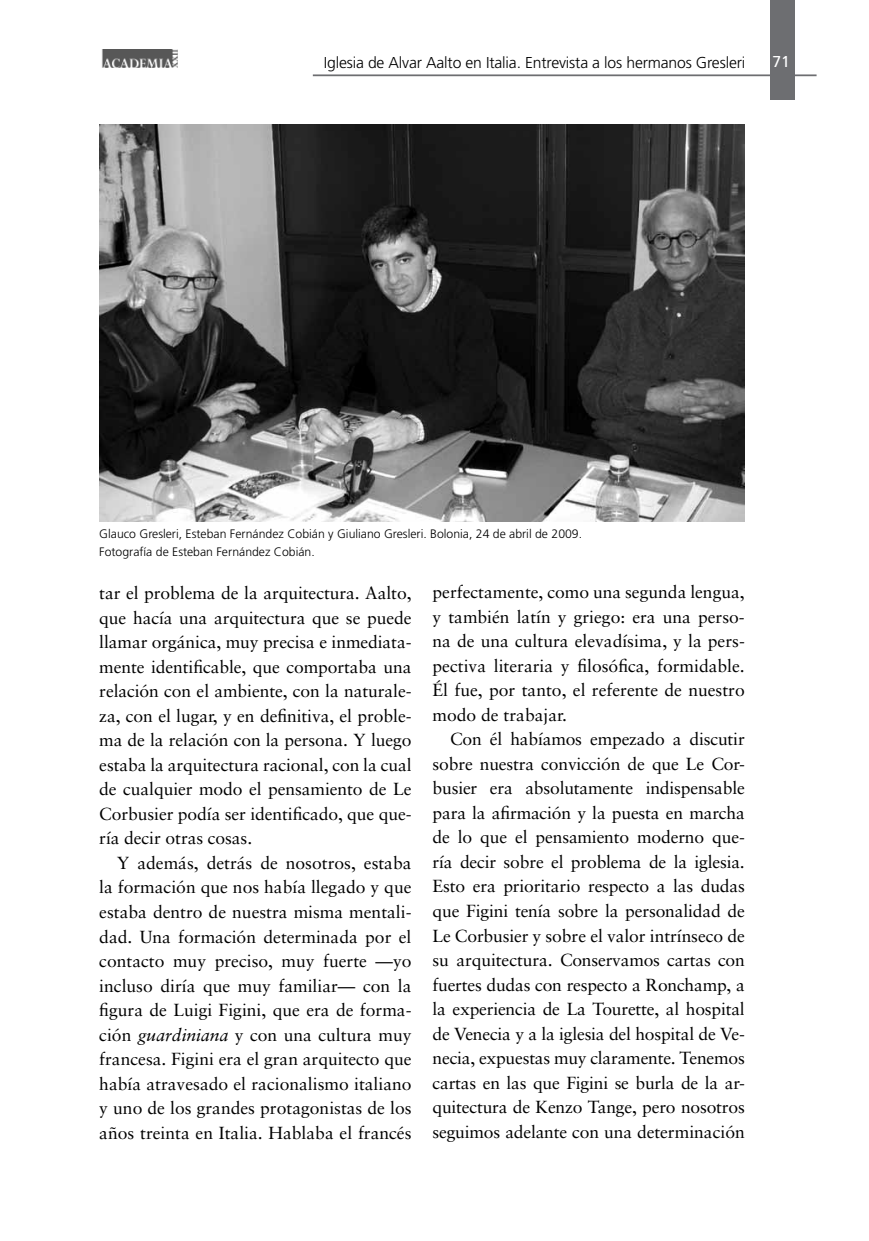
<style>
.page{position:relative;width:869px;height:1241px;background:#fff}
.page>*{position:absolute;margin:0;border:0;box-sizing:border-box;transform-origin:0 0}
.t1{font:17.5px/24.5px "Sabon";color:#000;text-align:justify}
.t2{font:300 15.75px "Frutiger";letter-spacing:-.01em;color:#000}
.t3{font:15.75px "Frutiger";color:#fff}
.t4{font:300 12.25px/17.5px "Frutiger";color:#000}
.s1{font-style:italic}
</style>
<div class="page">
<hr style="left:313px;top:74px;width:503px;height:2px;background:#6d6e71">
<div style="left:769px;top:0;width:25px;height:99px;background:#6d6e71"></div>
<img style="left:102px;top:50px;width:76px;height:17px">
<img style="left:99px;top:124px;width:645px;height:397px">
<p class="t2" style="left:323px;top:54px;width:423px">Iglesia de Alvar Aalto en Italia. Entrevista a los hermanos Gresleri</p>
<p class="t3" style="left:772px;top:52px;width:19px">71</p>
<p class="t4" style="left:99px;top:525px;width:484px">Glauco Gresleri, Esteban Fernández Cobián y Giuliano Gresleri. Bolonia, 24 de abril de 2009.<br>Fotografía de Esteban Fernández Cobián.</p>
<p class="t1" style="left:99px;top:580px;width:313px">tar el problema de la arquitectura. Aalto, que hacía una arquitectura que se puede llamar orgánica, muy precisa e inmediata&shy;mente identificable, que comportaba una relación con el ambiente, con la naturale&shy;za, con el lugar, y en definitiva, el proble&shy;ma de la relación con la persona. Y luego estaba la arquitectura racional, con la cual de cualquier modo el pensamiento de Le Corbusier podía ser identificado, que que&shy;ría decir otras cosas.</p>
<p class="t1" style="left:99px;top:850px;width:313px;text-indent:18px">Y además, detrás de nosotros, estaba la formación que nos había llegado y que estaba dentro de nuestra misma mentali&shy;dad. Una formación determinada por el contacto muy preciso, muy fuerte —yo incluso diría que muy familiar— con la figura de Luigi Figini, que era de forma&shy;ción <span class="s1">guardiniana</span> y con una cultura muy francesa. Figini era el gran arquitecto que había atravesado el racionalismo italiano y uno de los grandes protagonistas de los años treinta en Italia. Hablaba el francés</p>
<p class="t1" style="left:432px;top:579px;width:313px">perfectamente, como una segunda lengua, y también latín y griego: era una perso&shy;na de una cultura elevadísima, y la pers&shy;pectiva literaria y filosófica, formidable.<br>Él fue, por tanto, el referente de nuestro modo de trabajar.</p>
<p class="t1" style="left:432px;top:726px;width:313px;text-indent:18px">Con él habíamos empezado a discutir sobre nuestra convicción de que Le Cor&shy;busier era absolutamente indispensable para la afirmación y la puesta en marcha de lo que el pensamiento moderno que&shy;ría decir sobre el problema de la iglesia.<br>Esto era prioritario respecto a las dudas que Figini tenía sobre la personalidad de Le Corbusier y sobre el valor intrínseco de su arquitectura. Conservamos cartas con fuertes dudas con respecto a Ronchamp, a la experiencia de La Tourette, al hospital de Venecia y a la iglesia del hospital de Ve&shy;necia, expuestas muy claramente. Tenemos cartas en las que Figini se burla de la ar&shy;quitectura de Kenzo Tange, pero nosotros seguimos adelante con una determinación</p>
</div>
